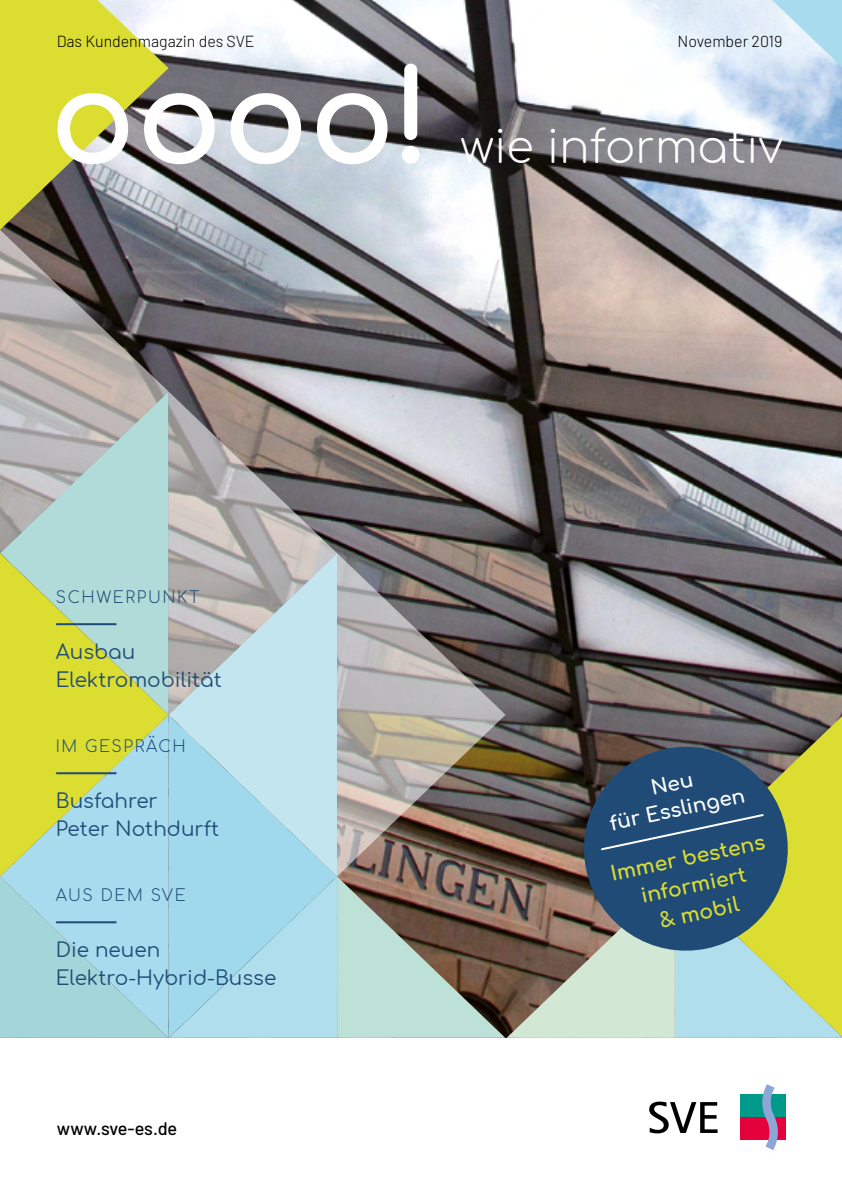
<style>
.page{position:relative;width:842px;height:1191px;background:#fff}
.page>*{position:absolute;margin:0;border:0;box-sizing:border-box;transform-origin:0 0}
.t1{font:700 128px "Comfortaa";color:#fff}
.t2{font:300 44.8px "Comfortaa";color:#fff}
.t3{font:700 20.4px/27.8px "Comfortaa";color:#dbdd30;text-align:center}
.t4{font:20px/28px "Comfortaa";color:#1f4b76}
.t5{font:700 20px/26px "Comfortaa";color:#fff;text-align:center}
.t6{font:500 18px "Barlow";letter-spacing:-.005em;color:#000}
.t7{font:300 16px "Barlow";color:#000}
.t8{font:300 16px "Comfortaa";letter-spacing:.1em;color:#1f4b76}
</style>
<div class="page">
<img style="left:169px;top:0;width:673px;height:876px">
<img style="left:337px;top:553px;width:169px;height:323px">
<svg style="left:337px;top:876px;width:505px;height:161px;background:#9c9d90"></svg>
<svg style="left:675px;top:716px;width:167px;height:320px;background:#bacb7b"></svg>
<svg style="left:0;top:876px;width:169px;height:161px;background:#a4d7e1"></svg>
<svg style="left:0;top:553px;width:169px;height:323px;background:#c4db84"></svg>
<svg style="left:169px;top:715px;width:168px;height:322px;background:#acdcec"></svg>
<svg style="left:169px;top:391px;width:168px;height:324px;background:#aeb2b2"></svg>
<svg style="left:772px;top:0;width:70px;height:67px;background:#c4e4f3"></svg>
<svg style="left:0;top:0;width:169px;height:553px;background:#aaae84"></svg>
<hr style="left:57px;top:623px;width:59px;height:2px;background:#1f4b76">
<hr style="left:57px;top:772px;width:59px;height:2px;background:#1f4b76">
<hr style="left:57px;top:921px;width:59px;height:2px;background:#1f4b76">
<svg style="left:574px;top:737px;width:223px;height:223px;background:#4b656b"></svg>
<svg style="left:600px;top:812px;width:165px;height:39px;background:#2a547d"></svg>
<svg style="left:649px;top:1101px;width:69px;height:32px"></svg>
<div style="left:740px;top:1094px;width:45px;height:23px;background:#00998a"></div>
<div style="left:740px;top:1117px;width:45px;height:22px;background:#e4003a"></div>
<svg style="left:762px;top:1084px;width:16px;height:66px"></svg>
<p class="t7" style="left:57px;top:30px;width:199px">Das Kundenmagazin des SVE</p>
<h1 class="t1" style="left:50px;top:-1px;width:384px">oooo!</h1>
<p class="t7" style="left:677px;top:30px;width:106px">November 2019</p>
<h2 class="t2" style="left:461px;top:106px;width:324px">WIE INFORMATIV</h2>
<p class="t8" style="left:56px;top:583px;width:145px">SCHWERPUNKT</p>
<p class="t4" style="left:56px;top:635px;width:167px">Ausbau<br>Elektromobilität</p>
<p class="t8" style="left:56px;top:732px;width:56px">IM GESPR</p>
<p class="t8" style="left:146px;top:732px;width:26px">ÄCH</p>
<p class="t4" style="left:56px;top:784px;width:165px">Busfahrer<br>Peter Nothdurft</p>
<p class="t8" style="left:56px;top:881px;width:129px">AUS DEM SVE</p>
<p class="t4" style="left:56px;top:933px;width:222px">Die neuen<br>Elektro-Hybrid-Busse</p>
<p class="t6" style="left:57px;top:1115px;width:122px">www.sve-es.de</p>
<p class="t5" style="left:602px;top:783px;width:139px;rotate:-12deg">Neu<br>für Esslingen</p>
<p class="t3" style="left:608px;top:858px;width:159px;rotate:-12deg">Immer bestens informiert<br>&amp; mobil</p>
</div>
